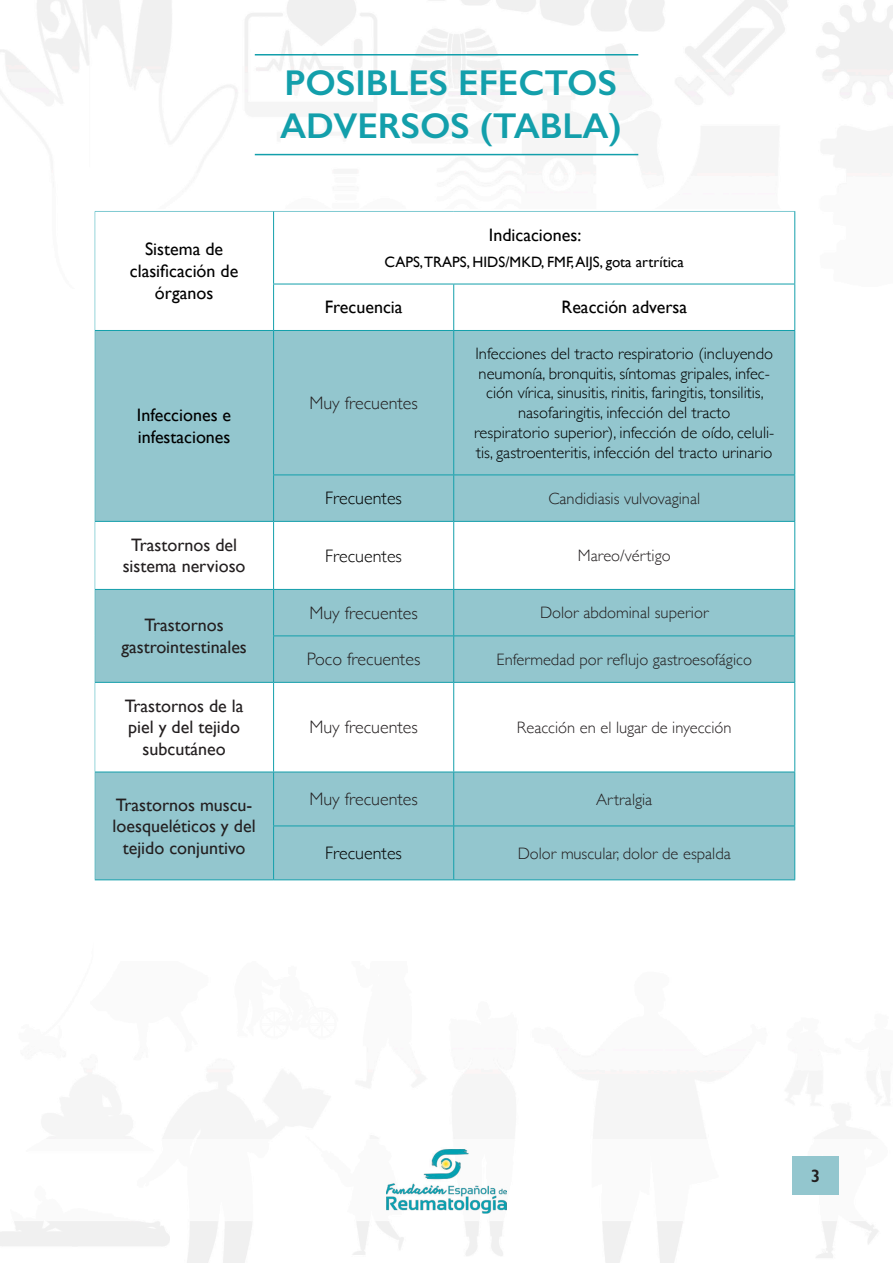
<style>
.page{position:relative;width:893px;height:1263px;background:#fff}
.page>*{position:absolute;margin:0;border:0;box-sizing:border-box;transform-origin:0 0}
.t1{font:600 36px/43.2px "Gill Sans";color:#139fab}
.TITULO{font:18px/21.6px "Gill Sans";color:#231f20;text-align:center}
.TITULO-2{font:18px "Gill Sans";color:#000}
.MITAD{font:300 18px "Gill Sans";color:#231f20}
.MITAD-2{font:300 18px "Gill Sans";color:#000}
.t2{font:600 18px "Gill Sans";color:#231f20}
.DEFINICION{font:300 16.5px/19.8px "Gill Sans";color:#000;text-align:center}
.DEFINICION-2{font:300 16.5px "Gill Sans";color:#231f20}
.TITULO-3{font:15px "Gill Sans";color:#000}
</style>
<div class="page">
<img style="left:0;top:0;width:893px;height:1263px">
<div style="left:792px;top:1157px;width:47px;height:38px;background:#93c6ce"></div>
<svg style="left:92px;top:209px;width:712px;height:752px"></svg>
<hr style="left:255px;top:54px;width:383px;height:2px;background:#139fab">
<hr style="left:255px;top:154px;width:383px;height:1px;background:#139fab">
<p class="TITULO-2" style="left:145px;top:239px;width:80px">Sistema de</p>
<p class="TITULO-2" style="left:130px;top:260px;width:110px">clasificación de</p>
<p class="TITULO-2" style="left:155px;top:282px;width:60px">órganos</p>
<p class="TITULO-2" style="left:137px;top:405px;width:96px">Infecciones e</p>
<p class="TITULO-2" style="left:138px;top:426px;width:94px">infestaciones</p>
<p class="TITULO" style="left:131px;top:534px;width:108px">Trastornos del</p>
<p class="TITULO" style="left:123px;top:555px;width:124px">sistema nervioso</p>
<p class="TITULO" style="left:144px;top:614px;width:81px">Trastornos</p>
<p class="TITULO" style="left:121px;top:636px;width:127px">gastrointestinales</p>
<p class="TITULO" style="left:125px;top:695px;width:120px">Trastornos de la piel y del tejido subcutáneo</p>
<p class="t1" style="left:280px;top:61px;width:343px">POSIBLES EFECTOS<br>ADVERSOS (TABLA)</p>
<p class="TITULO-2" style="left:489px;top:224px;width:94px">Indicaciones:</p>
<p class="TITULO-3" style="left:384px;top:253px;width:301px">CAPS,TRAPS, HIDS/MKD, FMF, AIJS, gota artrítica</p>
<p class="TITULO-2" style="left:325px;top:297px;width:79px">Frecuencia</p>
<p class="TITULO-2" style="left:561px;top:297px;width:127px">Reacción adversa</p>
<p class="MITAD" style="left:309px;top:389px;width:110px">Muy frecuentes</p>
<p class="DEFINICION" style="left:475px;top:343px;width:299px">Infecciones del tracto respiratorio (incluyendo neumonía, bronquitis, síntomas gripales, infec&shy;ción vírica, sinusitis, rinitis, faringitis, tonsilitis, nasofaringitis, infección del tracto</p>
<p class="DEFINICION" style="left:474px;top:422px;width:302px;text-align:left">respiratorio superior), infección de oído, celuli&shy;tis, gastroenteritis, infección del tracto urinario</p>
<p class="MITAD-2" style="left:325px;top:484px;width:78px">Frecuentes</p>
<p class="DEFINICION-2" style="left:548px;top:485px;width:153px">Candidiasis vulvovaginal</p>
<p class="MITAD-2" style="left:325px;top:541px;width:78px">Frecuentes</p>
<p class="DEFINICION-2" style="left:578px;top:543px;width:94px">Mareo/vértigo</p>
<p class="MITAD" style="left:309px;top:599px;width:110px">Muy frecuentes</p>
<p class="DEFINICION-2" style="left:540px;top:600px;width:170px">Dolor abdominal superior</p>
<p class="MITAD" style="left:307px;top:645px;width:115px">Poco frecuentes</p>
<p class="DEFINICION-2" style="left:497px;top:646px;width:257px">Enfermedad por reflujo gastroesofágico</p>
<p class="MITAD" style="left:309px;top:713px;width:110px">Muy frecuentes</p>
<p class="DEFINICION-2" style="left:517px;top:714px;width:216px">Reacción en el lugar de inyección</p>
<p class="TITULO" style="left:113px;top:793px;width:144px">Trastornos muscu&shy;loesqueléticos y del tejido conjuntivo</p>
<p class="MITAD" style="left:309px;top:785px;width:110px">Muy frecuentes</p>
<p class="DEFINICION-2" style="left:596px;top:786px;width:58px">Artralgia</p>
<p class="MITAD-2" style="left:325px;top:839px;width:78px">Frecuentes</p>
<p class="DEFINICION-2" style="left:518px;top:840px;width:215px">Dolor muscular, dolor de espalda</p>
<p class="t2" style="left:811px;top:1165px;width:11px">3</p>
</div>
